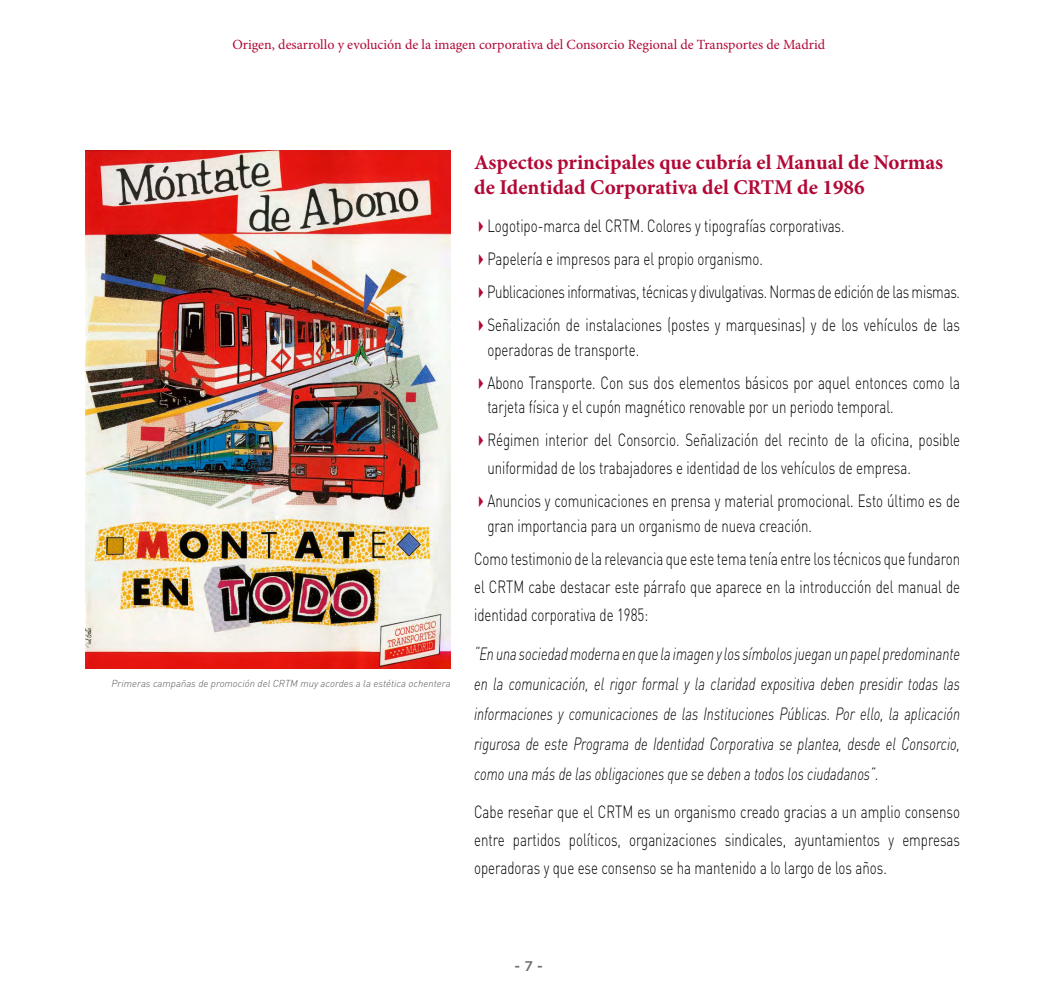
<style>
.page{position:relative;width:1042px;height:993px;background:#fff}
.page>*{position:absolute;margin:0;border:0;box-sizing:border-box;transform-origin:0 0}
.Tits1{font:700 21px/25.2px "Minion Pro";color:#b20835}
.Texto_corrido{font:300 17.5px/28px "DINOT";color:#000;scale:.76 1}
.Texto_corrido-2{font:italic 300 17.5px/29.8px "DINOT";color:#000;text-align:justify;scale:.76 1}
.Texto_corrido-3{font:300 17.5px "DINOT";letter-spacing:-.02em;color:#000;scale:.76 1}
.t1{font:14px "Minion Pro";color:#b20835}
.t2{font:500 14px "Gotham";color:#706f6f}
.Pies_de_foto{font:italic 300 9.97px "DINOT";color:#575756}
.s1{color:#b20835}
</style>
<div class="page">
<img style="left:86px;top:151px;width:365px;height:517px">
<p class="t1" style="left:232px;top:35px;width:594px">Origen, desarrollo y evolución de la imagen corporativa del Consorcio Regional de Transportes de Madrid</p>
<p class="Pies_de_foto" style="left:112px;top:676px;width:341px">Primeras campañas de promoción del CRTM muy acordes a la estética ochentera</p>
<p class="Tits1" style="left:474px;top:149px;width:471px">Aspectos principales que cubría el Manual de Normas de Identidad Corporativa del CRTM de 1986</p>
<p class="Texto_corrido" style="left:474px;top:211px;width:489px"><span class="s1">✔</span>Logotipo-marca del CRTM. Colores y tipografías corporativas.</p>
<p class="Texto_corrido" style="left:474px;top:244px;width:382px"><span class="s1">✔</span>Papelería e impresos para el propio organismo.</p>
<p class="Texto_corrido-3" style="left:474px;top:280px;width:641px"><span class="s1">✔</span>Publicaciones informativas, técnicas y divulgativas. Normas de edición de las mismas.</p>
<p class="Texto_corrido" style="left:487px;top:312px;width:623px;line-height:24.5px;text-indent:-13px"><span class="s1">✔</span>Señalización de instalaciones (postes y marquesinas) y de los vehículos de las operadoras de transporte.</p>
<p class="Texto_corrido" style="left:487px;top:369px;width:623px;line-height:24.5px;text-indent:-13px"><span class="s1">✔</span>Abono Transporte. Con sus dos elementos básicos por aquel entonces como la tarjeta física y el cupón magnético renovable por un periodo temporal.</p>
<p class="Texto_corrido" style="left:487px;top:425px;width:623px;text-indent:-13px"><span class="s1">✔</span>Régimen interior del Consorcio. Señalización del recinto de la oficina, posible uniformidad de los trabajadores e identidad de los vehículos de empresa.</p>
<p class="Texto_corrido" style="left:487px;top:487px;width:623px;line-height:24.5px;text-indent:-13px"><span class="s1">✔</span>Anuncios y comunicaciones en prensa y material promocional. Esto último es de gran importancia para un organismo de nueva creación.</p>
<p class="Texto_corrido" style="left:474px;top:543px;width:641px;text-align:justify">Como testimonio de la relevancia que este tema tenía entre los técnicos que fundaron el CRTM cabe destacar este párrafo que aparece en la introducción del manual de identidad corporativa de 1985:</p>
<p class="Texto_corrido-2" style="left:474px;top:638px;width:641px">“En una sociedad moderna en que la imagen y los símbolos juegan un papel predominante en la comunicación, el rigor formal y la claridad expositiva deben presidir todas las informaciones y comunicaciones de las Instituciones Públicas. Por ello, la aplicación rigurosa de este Programa de Identidad Corporativa se plantea, desde el Consorcio, como una más de las obligaciones que se deben a todos los ciudadanos”.</p>
<p class="Texto_corrido" style="left:474px;top:796px;width:641px;text-align:justify">Cabe reseñar que el CRTM es un organismo creado gracias a un amplio consenso entre partidos políticos, organizaciones sindicales, ayuntamientos y empresas operadoras y que ese consenso se ha mantenido a lo largo de los años.</p>
<p class="t2" style="left:515px;top:958px;width:30px">- 7 -</p>
</div>
